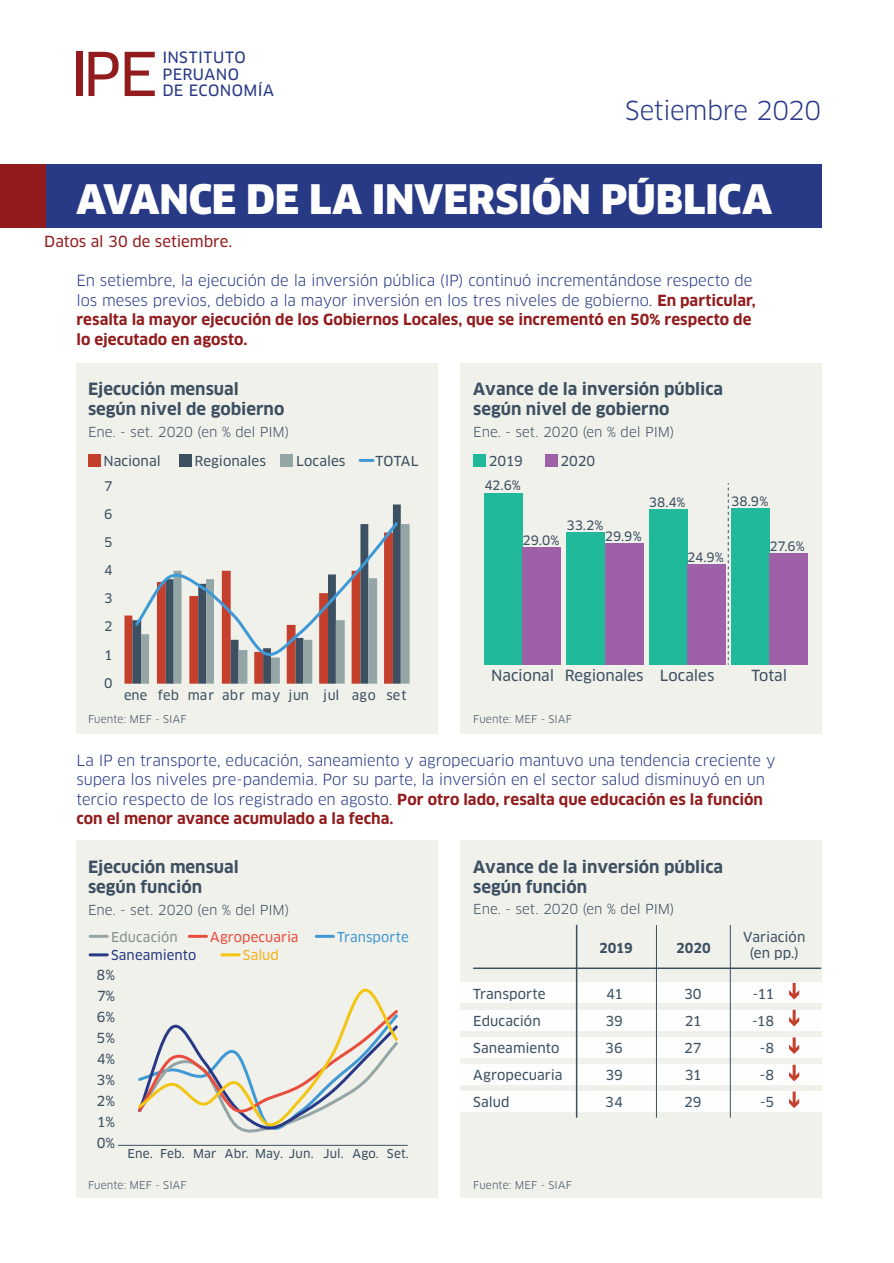
<style>
.page{position:relative;width:894px;height:1263px;background:#fff}
.page>*{position:absolute;margin:0;border:0;box-sizing:border-box;transform-origin:0 0}
.t1{font:900 39.75px "Clan Pro";letter-spacing:-.005em;color:#fff}
.t2{font:25.5px "Clan Pro";letter-spacing:-.02em;color:#283986}
.t3{font:700 16.5px/19.8px "Clan Pro";color:#3c5062}
.t4{font:15.3px/16.4px "Clan Pro News";letter-spacing:.025em;color:#283986}
.t5{font:15px/19.5px "Clan Pro";letter-spacing:-.005em;color:#283986}
.t6{font:15px "Clan Pro News";letter-spacing:-.005em;color:#3c5062}
.t7{font:15px "Clan Pro News";color:#921c1d}
.t8{font:13.65px "Clan Pro News";color:#3c5062}
.t9{font:13.5px/27px "Clan Pro News";color:#3c5062;text-align:justify}
.t10{font:13.5px "Clan Pro";color:#3c5062}
.t11{font:700 13.5px "Clan Pro";letter-spacing:-.01em;color:#3c5062}
.t12{font:13.35px "Clan Pro News";letter-spacing:.005em;color:#e94d3d}
.t13{font:13.35px "Clan Pro News";letter-spacing:.005em;color:#263b85}
.t14{font:13.35px "Clan Pro News";letter-spacing:.005em;color:#3f99d4}
.t15{font:13.35px "Clan Pro News";letter-spacing:.01em;color:#809191}
.t16{font:13.35px "Clan Pro News";letter-spacing:.005em;color:#f1b119}
.t17{font:13.05px "Clan Pro News";letter-spacing:.02em;color:#3c5062}
.t18{font:12.75px "Clan Pro News";color:#3c5062}
.t19{font:12px "Clan Pro News";letter-spacing:.01em;color:#3c5062}
.t20{font:10.5px "Clan Pro";letter-spacing:.01em;color:#3c5062}
.s1{font-weight:700;color:#921c1d}
</style>
<div class="page">
<div style="left:76px;top:363px;width:361px;height:371px;background:#f1f1eb"></div>
<div style="left:460px;top:363px;width:361px;height:371px;background:#f1f1eb"></div>
<svg style="left:88px;top:52px;width:31px;height:44px"></svg>
<svg style="left:125px;top:52px;width:30px;height:44px"></svg>
<div style="left:76px;top:52px;width:6px;height:44px;background:#921c1d"></div>
<div style="left:88px;top:454px;width:12px;height:12px;background:#c53f2d"></div>
<div style="left:179px;top:454px;width:12px;height:12px;background:#3c5062"></div>
<div style="left:280px;top:454px;width:13px;height:12px;background:#93a5a4"></div>
<svg style="left:360px;top:459px;width:13px;height:3px"></svg>
<div style="left:473px;top:454px;width:12px;height:12px;background:#20ba9b"></div>
<div style="left:545px;top:454px;width:12px;height:12px;background:#9e61a8"></div>
<svg style="left:727px;top:483px;width:1px;height:182px"></svg>
<div style="left:76px;top:841px;width:361px;height:357px;background:#f1f1eb"></div>
<hr style="left:90px;top:935px;width:17px;height:3px;background:#93a5a4">
<hr style="left:189px;top:935px;width:17px;height:3px;background:#e94d3d">
<hr style="left:90px;top:953px;width:17px;height:3px;background:#283986">
<hr style="left:222px;top:953px;width:17px;height:3px;background:#f3c513">
<hr style="left:316px;top:935px;width:17px;height:3px;background:#3f99d4">
<div style="left:460px;top:841px;width:361px;height:357px;background:#f1f1eb"></div>
<div style="left:459px;top:983px;width:362px;height:20px;background:#fdfefd"></div>
<div style="left:459px;top:1010px;width:362px;height:20px;background:#fdfefd"></div>
<div style="left:459px;top:1037px;width:362px;height:20px;background:#fdfefd"></div>
<div style="left:459px;top:1064px;width:362px;height:20px;background:#fdfefd"></div>
<div style="left:459px;top:1091px;width:362px;height:21px;background:#fdfefd"></div>
<hr style="left:730px;top:925px;width:1px;height:193px;background:#3c5062">
<hr style="left:576px;top:925px;width:1px;height:193px;background:#3c5062">
<hr style="left:656px;top:925px;width:1px;height:193px;background:#3c5062">
<hr style="left:473px;top:967px;width:348px;height:2px;background:#3c5062">
<svg style="left:789px;top:983px;width:10px;height:16px"></svg>
<svg style="left:789px;top:1010px;width:10px;height:16px"></svg>
<svg style="left:789px;top:1037px;width:10px;height:17px"></svg>
<svg style="left:789px;top:1065px;width:10px;height:16px"></svg>
<hr style="left:792px;top:1091px;width:3px;height:14px;background:#c53f2d">
<svg style="left:789px;top:1099px;width:10px;height:9px"></svg>
<div style="left:0;top:165px;width:820px;height:63px;background:#283986"></div>
<div style="left:0;top:165px;width:45px;height:63px;background:#921c1d"></div>
<div style="left:484px;top:493px;width:38px;height:172px;background:#20ba9b"></div>
<div style="left:522px;top:547px;width:39px;height:118px;background:#9e61a8"></div>
<div style="left:566px;top:532px;width:38px;height:133px;background:#20ba9b"></div>
<div style="left:604px;top:544px;width:39px;height:121px;background:#9e61a8"></div>
<div style="left:648px;top:510px;width:39px;height:155px;background:#20ba9b"></div>
<div style="left:687px;top:564px;width:38px;height:101px;background:#9e61a8"></div>
<div style="left:731px;top:509px;width:38px;height:156px;background:#20ba9b"></div>
<div style="left:769px;top:553px;width:38px;height:112px;background:#9e61a8"></div>
<hr style="left:118px;top:1145px;width:289px;height:1px;background:#3c5062">
<svg style="left:124px;top:519px;width:285px;height:165px"></svg>
<svg style="left:138px;top:988px;width:260px;height:145px"></svg>
<p class="t4" style="left:162px;top:49px;width:113px">INSTITUTO<br>PERUANO<br>DE ECONOMÍA</p>
<h2 class="t2" style="left:625px;top:95px;width:197px">Setiembre 2020</h2>
<h1 class="t1" style="left:76px;top:176px;width:697px">AVANCE DE LA INVERSIÓN PÚBLICA</h1>
<p class="t7" style="left:44px;top:232px;width:189px">Datos al 30 de setiembre.</p>
<p class="t5" style="left:76px;top:271px;width:680px">En setiembre, la ejecución de la inversión pública (IP) continuó incrementándose respecto de los meses previos, debido a la mayor inversión en los tres niveles de gobierno. <span class="s1">En particular, resalta la mayor ejecución de los Gobiernos Locales, que se incrementó en 50% respecto de lo ejecutado en agosto.</span></p>
<p class="t3" style="left:88px;top:379px;width:198px">Ejecución mensual según nivel de gobierno</p>
<p class="t10" style="left:88px;top:424px;width:203px">Ene. - set. 2020 (en % del PIM)</p>
<p class="t3" style="left:473px;top:379px;width:251px">Avance de la inversión pública según nivel de gobierno</p>
<p class="t10" style="left:473px;top:424px;width:203px">Ene. - set. 2020 (en % del PIM)</p>
<p class="t9" style="left:103px;top:447px;width:59px">Nacional</p>
<p class="t9" style="left:194px;top:447px;width:73px">Regionales</p>
<p class="t9" style="left:296px;top:447px;width:51px">Locales</p>
<p class="t9" style="left:375px;top:447px;width:44px">TOTAL</p>
<p class="t9" style="left:488px;top:447px;width:36px">2019</p>
<p class="t9" style="left:560px;top:447px;width:36px">2020</p>
<p class="t17" style="left:104px;top:478px;width:10px">7</p>
<p class="t17" style="left:104px;top:506px;width:10px">6</p>
<p class="t17" style="left:104px;top:534px;width:10px">5</p>
<p class="t17" style="left:104px;top:563px;width:10px">4</p>
<p class="t17" style="left:104px;top:591px;width:10px">3</p>
<p class="t17" style="left:104px;top:619px;width:10px">2</p>
<p class="t17" style="left:104px;top:647px;width:10px">1</p>
<p class="t17" style="left:104px;top:675px;width:10px">0</p>
<p class="t17" style="left:124px;top:687px;width:284px">ene feb mar abr may jun jul ago set</p>
<p class="t18" style="left:484px;top:478px;width:38px">42.6%</p>
<p class="t18" style="left:522px;top:533px;width:38px">29.0%</p>
<p class="t18" style="left:566px;top:518px;width:39px">33.2%</p>
<p class="t18" style="left:604px;top:528px;width:38px">29.9%</p>
<p class="t18" style="left:648px;top:495px;width:38px">38.4%</p>
<p class="t18" style="left:731px;top:494px;width:39px">38.9%</p>
<p class="t18" style="left:687px;top:549px;width:38px">24.9%</p>
<p class="t18" style="left:769px;top:538px;width:37px">27.6%</p>
<p class="t6" style="left:491px;top:667px;width:225px">Nacional Regionales Locales</p>
<p class="t6" style="left:751px;top:667px;width:37px">Total</p>
<p class="t20" style="left:88px;top:712px;width:100px">Fuente: MEF - SIAF</p>
<p class="t20" style="left:473px;top:712px;width:100px">Fuente: MEF - SIAF</p>
<p class="t5" style="left:76px;top:750px;width:700px">La IP en transporte, educación, saneamiento y agropecuario mantuvo una tendencia creciente y supera los niveles pre-pandemia. Por su parte, la inversión en el sector salud disminuyó en un tercio respecto de los registrado en agosto. <span class="s1">Por otro lado, resalta que educación es la función con el menor avance acumulado a la fecha.</span></p>
<p class="t3" style="left:88px;top:857px;width:152px">Ejecución mensual según función</p>
<p class="t10" style="left:88px;top:902px;width:203px">Ene. - set. 2020 (en % del PIM)</p>
<p class="t15" style="left:111px;top:929px;width:68px">Educación</p>
<p class="t12" style="left:210px;top:929px;width:90px">Agropecuaria</p>
<p class="t13" style="left:111px;top:947px;width:87px">Saneamiento</p>
<p class="t16" style="left:243px;top:947px;width:37px">Salud</p>
<p class="t8" style="left:96px;top:967px;width:20px">8%</p>
<p class="t8" style="left:97px;top:988px;width:19px">7%</p>
<p class="t8" style="left:97px;top:1009px;width:20px">6%</p>
<p class="t8" style="left:96px;top:1030px;width:20px">5%</p>
<p class="t8" style="left:97px;top:1051px;width:20px">4%</p>
<p class="t8" style="left:97px;top:1072px;width:20px">3%</p>
<p class="t8" style="left:96px;top:1093px;width:20px">2%</p>
<p class="t8" style="left:97px;top:1114px;width:20px">1%</p>
<p class="t14" style="left:337px;top:929px;width:73px">Transporte</p>
<p class="t8" style="left:97px;top:1135px;width:20px">0%</p>
<p class="t19" style="left:128px;top:1146px;width:283px">Ene. Feb. Mar Abr. May. Jun. Jul. Ago. Set.</p>
<p class="t20" style="left:88px;top:1179px;width:100px">Fuente: MEF - SIAF</p>
<p class="t3" style="left:473px;top:857px;width:251px">Avance de la inversión pública según función</p>
<p class="t10" style="left:473px;top:901px;width:203px">Ene. - set. 2020 (en % del PIM)</p>
<p class="t9" style="left:743px;top:929px;width:64px;line-height:16.2px;text-align:center">Variación (en pp.)</p>
<p class="t11" style="left:599px;top:940px;width:35px">2019</p>
<p class="t11" style="left:676px;top:940px;width:36px">2020</p>
<p class="t9" style="left:684px;top:980px;width:19px">30<br>21<br>27<br>31<br>29</p>
<p class="t9" style="left:752px;top:980px;width:23px;text-align:center">-11 -18 -8 -8 -5</p>
<p class="t9" style="left:473px;top:980px;width:91px;text-align:left">Transporte<br>Educación<br>Saneamiento<br>Agropecuaria<br>Salud</p>
<p class="t9" style="left:605px;top:980px;width:19px">41<br>39<br>36<br>39<br>34</p>
<p class="t20" style="left:473px;top:1179px;width:100px">Fuente: MEF - SIAF</p>
</div>
